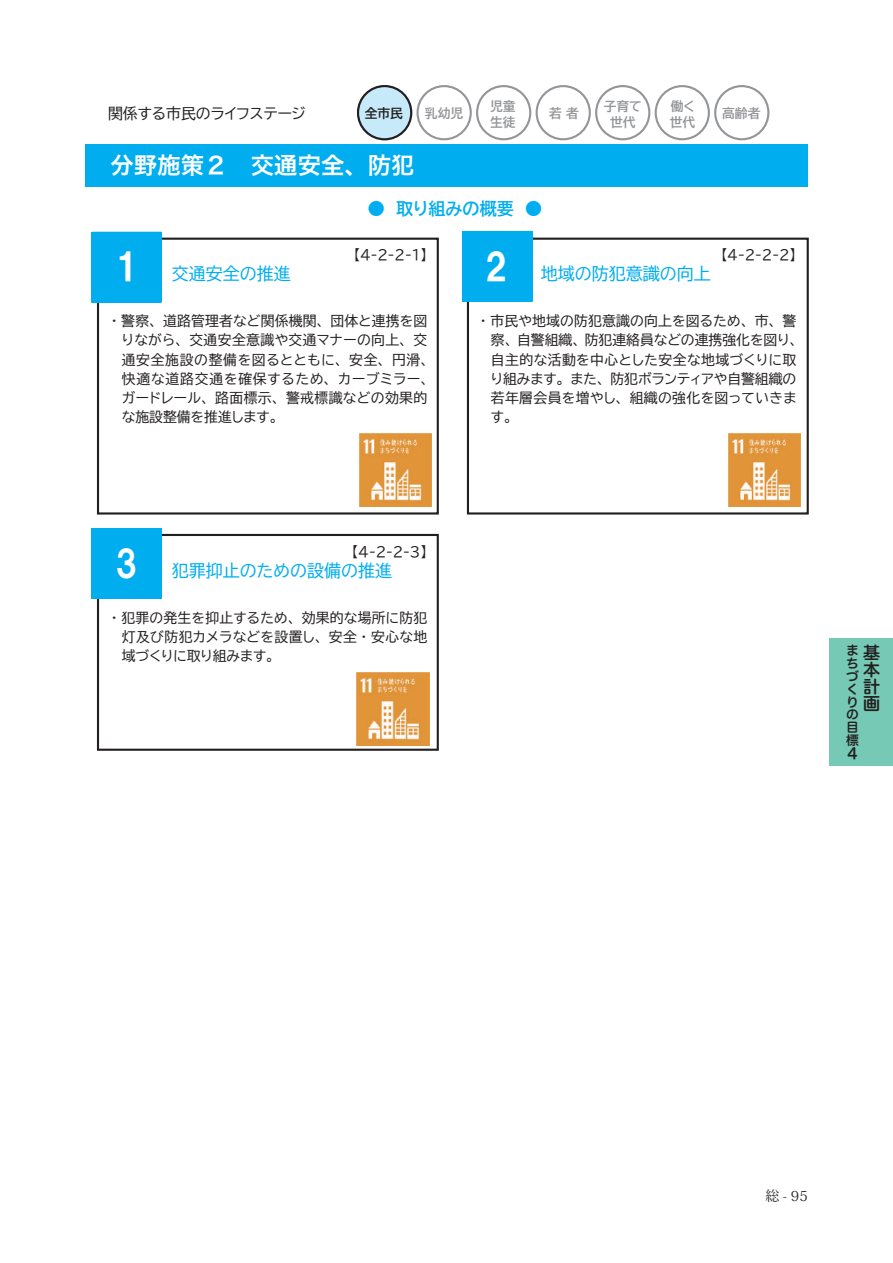
<style>
.page{position:relative;width:893px;height:1263px;background:#fff}
.page>*{position:absolute;margin:0;border:0;box-sizing:border-box;transform-origin:0 0}
.t1{font:37.2px "HGP Soei Kakugothic UB";color:#fff}
.t2{font:23.4px "Hira Sans Old Std W6";color:#fff}
.t3{font:16.95px "BIZ UDP Gothic";color:#00aeef}
.t4{font:16.95px "BIZ UDP Gothic Bold";color:#00aeef}
.t5{font:16.95px/17px "Hira Maru Std N W6";color:#231f20;text-align:justify}
.t6{font:14.85px "BIZ UDP Gothic";color:#231f20}
.t7{font:14.85px "Hira Maru Std N W6";color:#231f20}
.t8{font:13.8px/19.2px "BIZ UDP Gothic";letter-spacing:.025em;color:#231f20;text-align:justify}
.t9{font:13.8px "Koz Min Pr 6 N";color:#231f20}
.t10{font:12.75px/15.9px "BIZ UDP Gothic Bold";color:#939598}
.t11{font:12.75px/12.8px "Hira Maru Std N W6";color:#231f20}
.t12{font:12.75px "BIZ UDP Gothic Bold";color:#231f20}
</style>
<div class="page">
<div style="left:85px;top:145px;width:723px;height:42px;background:#00aeef"></div>
<div style="left:416px;top:85px;width:56px;height:55px;border:2px solid #939598;border-radius:50%"></div>
<div style="left:476px;top:85px;width:55px;height:55px;border:2px solid #939598;border-radius:50%"></div>
<div style="left:536px;top:85px;width:55px;height:55px;border:2px solid #939598;border-radius:50%"></div>
<div style="left:595px;top:85px;width:55px;height:55px;border:2px solid #939598;border-radius:50%"></div>
<div style="left:655px;top:85px;width:55px;height:55px;border:2px solid #939598;border-radius:50%"></div>
<div style="left:714px;top:85px;width:55px;height:55px;border:2px solid #939598;border-radius:50%"></div>
<div style="left:97px;top:238px;width:342px;height:276px;border:2px solid #231f20"></div>
<div style="left:97px;top:534px;width:342px;height:217px;border:2px solid #231f20"></div>
<div style="left:467px;top:238px;width:342px;height:276px;border:2px solid #231f20"></div>
<div style="left:91px;top:232px;width:71px;height:70px;background:#00aeef"></div>
<div style="left:91px;top:528px;width:71px;height:71px;background:#00aeef"></div>
<div style="left:462px;top:231px;width:70px;height:70px;background:#00aeef"></div>
<img style="left:359px;top:434px;width:73px;height:72px">
<img style="left:357px;top:672px;width:72px;height:73px">
<img style="left:728px;top:434px;width:73px;height:72px">
<div style="left:358px;top:86px;width:53px;height:53px;background:#c6eafa;border-radius:50%"></div>
<div style="left:357px;top:85px;width:55px;height:55px;border:2px solid #231f20;border-radius:50%"></div>
<div style="left:829px;top:638px;width:64px;height:127px;background:#76c9b4"></div>
<p class="t10" style="left:490px;top:98px;width:27px">児童生徒</p>
<p class="t10" style="left:604px;top:98px;width:40px;text-align:center">子育て世代</p>
<p class="t10" style="left:670px;top:98px;width:27px">働く世代</p>
<p class="t6" style="left:108px;top:106px;width:200px">関係する市民のライフステージ</p>
<p class="t10" style="left:425px;top:105px;width:40px">乳幼児</p>
<p class="t10" style="left:549px;top:105px;width:31px">若 者</p>
<p class="t10" style="left:722px;top:105px;width:40px">高齢者</p>
<p class="t12" style="left:365px;top:107px;width:40px">全市民</p>
<h2 class="t2" style="left:111px;top:147px;width:306px">分野施策２　交通安全、防犯</h2>
<p class="t4" style="left:368px;top:200px;width:176px">●　取り組みの概要　●</p>
<p class="t8" style="left:353px;top:246px;width:75px">【4-2-2-1】</p>
<h1 class="t1" style="left:115px;top:248px;width:25px">1</h1>
<p class="t3" style="left:172px;top:265px;width:121px">交通安全の推進</p>
<p class="t8" style="left:122px;top:311px;width:308px;text-indent:-11px">・警察、道路管理者など関係機関、団体と連携を図りながら、交通安全意識や交通マナーの向上、交通安全施設の整備を図るとともに、安全、円滑、快適な道路交通を確保するため、カーブミラー、ガードレール、路面標示、警戒標識などの効果的な施設整備を推進します。</p>
<p class="t8" style="left:352px;top:542px;width:77px">【4-2-2-3】</p>
<p class="t3" style="left:172px;top:562px;width:222px">犯罪抑止のための設備の推進</p>
<p class="t8" style="left:122px;top:608px;width:307px;text-indent:-11px">・犯罪の発生を抑止するため、効果的な場所に防犯灯及び防犯カメラなどを設置し、安全・安心な地域づくりに取り組みます。</p>
<h1 class="t1" style="left:115px;top:544px;width:25px">3</h1>
<p class="t8" style="left:721px;top:246px;width:77px">【4-2-2-2】</p>
<h1 class="t1" style="left:485px;top:248px;width:25px">2</h1>
<p class="t3" style="left:541px;top:265px;width:172px">地域の防犯意識の向上</p>
<p class="t8" style="left:491px;top:311px;width:308px;text-indent:-11px">・市民や地域の防犯意識の向上を図るため、市、警察、自警組織、防犯連絡員などの連携強化を図り、自主的な活動を中心とした安全な地域づくりに取り組みます。また、防犯ボランティアや自警組織の若年層会員を増やし、組織の強化を図っていきます。</p>
<p class="t11" style="left:846px;top:644px;width:14px">まちづくりの目標</p>
<p class="t5" style="left:863px;top:645px;width:18px">基本計画</p>
<p class="t7" style="left:845px;top:743px;width:14px">４</p>
<p class="t9" style="left:766px;top:1188px;width:44px">総 - 95</p>
</div>
